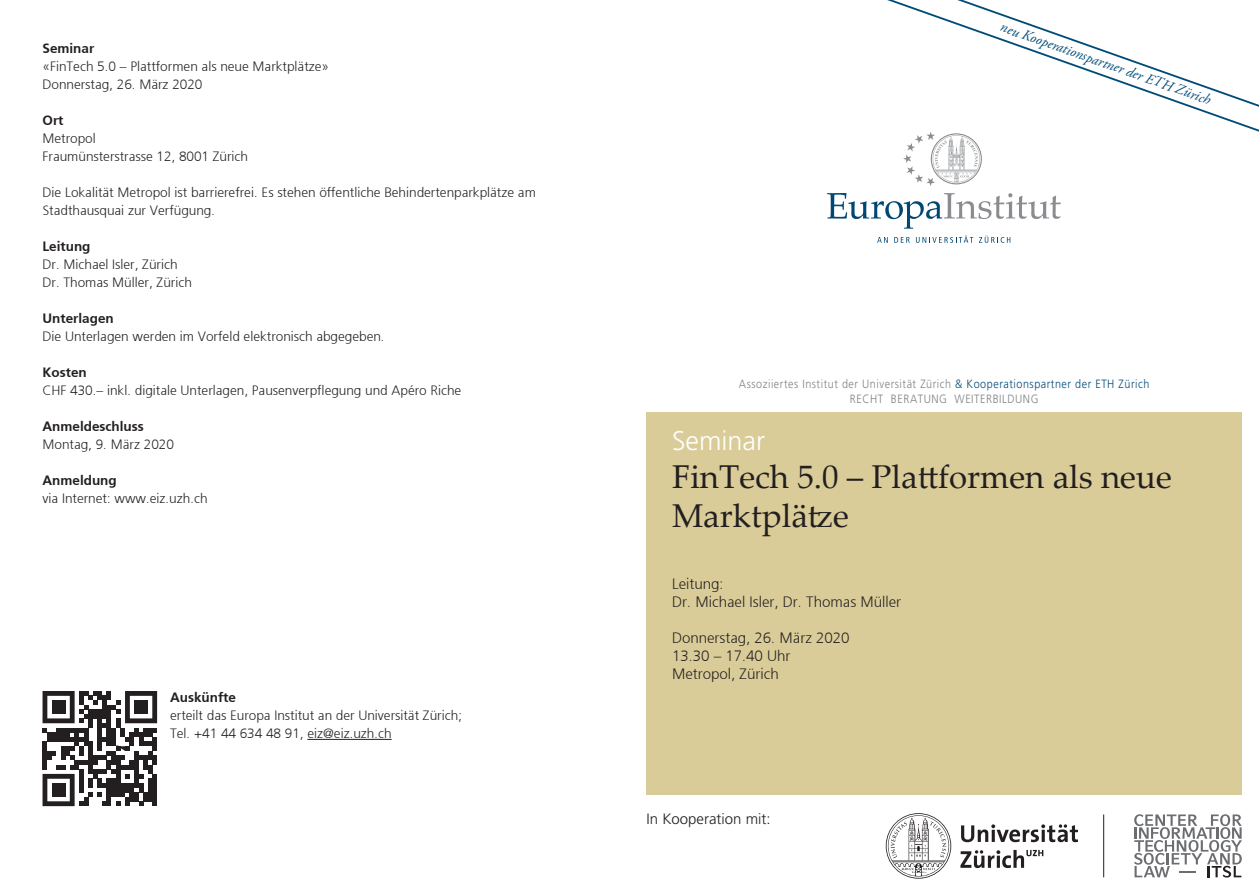
<style>
.page{position:relative;width:1259px;height:893px;background:#fff}
.page>*{position:absolute;margin:0;border:0;box-sizing:border-box;transform-origin:0 0}
.t1{font:33px "Palatino Linotype";color:#231f20}
.t2{font:300 27px "Frutiger LT Pro";color:#fff}
.t3{font:300 15px "Frutiger 45";color:#231f20}
.t4{font:300 15px "Frutiger LT Pro";color:#231f20}
.t5{font:italic 14.4px "Adobe Garamond Pro";color:#004c79}
.t6{font:300 13.5px "Frutiger 45";color:#231f20}
.t7{font:300 13.5px "Frutiger 45";color:#231f20}
.t8{font:300 12px "Frutiger LT Pro";letter-spacing:.05em;color:#808285;scale:.9 1}
.s1{color:#004c79}
</style>
<div class="page">
<div style="left:646px;top:412px;width:596px;height:383px;background:#d9cc98"></div>
<svg style="left:877px;top:237px;width:11px;height:6px"></svg>
<svg style="left:894px;top:237px;width:15px;height:6px"></svg>
<svg style="left:916px;top:236px;width:57px;height:7px"></svg>
<svg style="left:979px;top:236px;width:31px;height:7px"></svg>
<svg style="left:827px;top:193px;width:233px;height:36px"></svg>
<svg style="left:903px;top:132px;width:79px;height:54px"></svg>
<svg style="left:43px;top:691px;width:114px;height:115px"></svg>
<div style="left:52px;top:700px;width:13px;height:14px;background:#231f20"></div>
<div style="left:134px;top:700px;width:14px;height:14px;background:#231f20"></div>
<div style="left:52px;top:783px;width:13px;height:14px;background:#231f20"></div>
<hr style="left:307px;top:739px;width:85px;height:1px;background:#231f20">
<svg style="left:1134px;top:814px;width:108px;height:63px"></svg>
<svg style="left:885px;top:813px;width:193px;height:66px"></svg>
<hr style="left:1103px;top:814px;width:1px;height:63px;background:#231f20">
<svg style="left:887px;top:0;width:372px;height:132px"></svg>
<svg style="left:957px;top:0;width:302px;height:107px"></svg>
<p class="t7" style="left:43px;top:40px;width:53px">Seminar</p>
<p class="t6" style="left:43px;top:58px;width:288px">«FinTech 5.0 – Plattformen als neue Marktplätze»</p>
<p class="t6" style="left:43px;top:76px;width:161px">Donnerstag, 26. März 2020</p>
<p class="t7" style="left:43px;top:112px;width:23px">Ort</p>
<p class="t6" style="left:43px;top:130px;width:55px">Metropol</p>
<p class="t6" style="left:43px;top:148px;width:207px">Fraumünsterstrasse 12, 8001 Zürich</p>
<p class="t6" style="left:43px;top:184px;width:495px">Die Lokalität Metropol ist barrierefrei. Es stehen öffentliche Behindertenparkplätze am</p>
<p class="t6" style="left:43px;top:202px;width:174px">Stadthausquai zur Verfügung.</p>
<p class="t7" style="left:43px;top:238px;width:50px">Leitung</p>
<p class="t6" style="left:43px;top:256px;width:136px">Dr. Michael Isler, Zürich</p>
<p class="t6" style="left:43px;top:274px;width:151px">Dr. Thomas Müller, Zürich</p>
<p class="t7" style="left:43px;top:310px;width:73px">Unterlagen</p>
<p class="t6" style="left:43px;top:328px;width:344px">Die Unterlagen werden im Vorfeld elektronisch abgegeben.</p>
<p class="t7" style="left:43px;top:364px;width:46px">Kosten</p>
<p class="t6" style="left:43px;top:382px;width:420px">CHF 430.– inkl. digitale Unterlagen, Pausenverpflegung und Apéro Riche</p>
<p class="t7" style="left:43px;top:418px;width:103px">Anmeldeschluss</p>
<p class="t6" style="left:43px;top:436px;width:133px">Montag, 9. März 2020</p>
<p class="t7" style="left:43px;top:472px;width:76px">Anmeldung</p>
<p class="t6" style="left:43px;top:490px;width:167px">via Internet: www.eiz.uzh.ch</p>
<p class="t7" style="left:170px;top:689px;width:67px">Auskünfte</p>
<p class="t6" style="left:170px;top:708px;width:293px">erteilt das Europa Institut an der Universität Zürich;</p>
<p class="t6" style="left:170px;top:726px;width:223px">Tel. +41 44 634 48 91, eiz@eiz.uzh.ch</p>
<p class="t5" style="left:1003px;top:19px;width:223px;rotate:19deg">neu Kooperationspartner der ETH Zürich</p>
<p class="t8" style="left:739px;top:377px;width:458px">Assoziiertes Institut der Universität Zürich <span class="s1">&amp; Kooperationspartner der ETH Zürich</span></p>
<p class="t8" style="left:850px;top:392px;width:211px">RECHT BERATUNG WEITERBILDUNG</p>
<p class="t2" style="left:672px;top:425px;width:94px">Seminar</p>
<p class="t1" style="left:672px;top:454px;width:501px">FinTech 5.0 – Plattformen als neue</p>
<p class="t1" style="left:672px;top:492px;width:178px">Marktplätze</p>
<p class="t3" style="left:672px;top:575px;width:53px">Leitung:</p>
<p class="t3" style="left:672px;top:593px;width:231px">Dr. Michael Isler, Dr. Thomas Müller</p>
<p class="t3" style="left:672px;top:629px;width:179px">Donnerstag, 26. März 2020</p>
<p class="t3" style="left:672px;top:647px;width:120px">13.30 – 17.40 Uhr</p>
<p class="t3" style="left:672px;top:665px;width:108px">Metropol, Zürich</p>
<p class="t4" style="left:646px;top:810px;width:126px">In Kooperation mit:</p>
</div>
